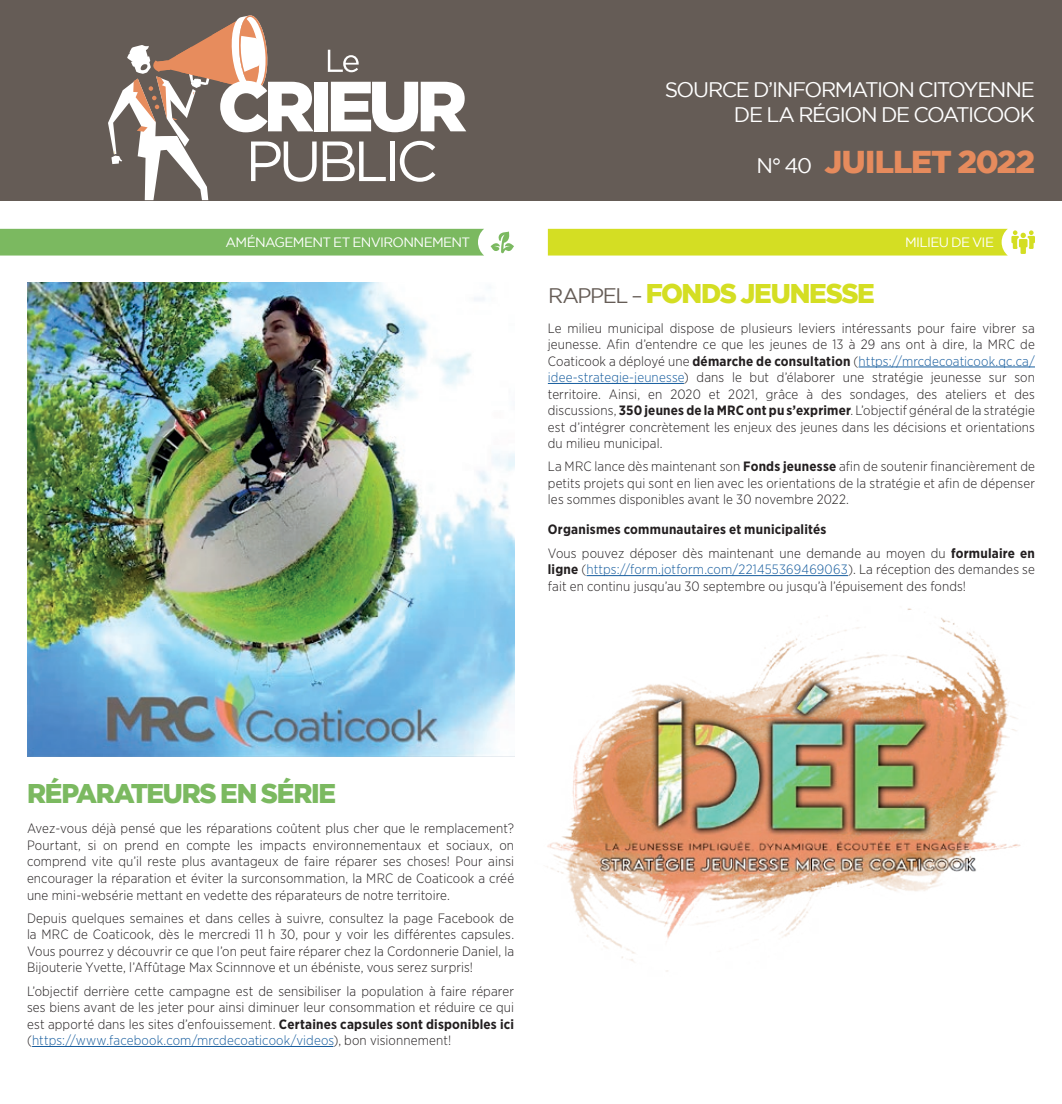
<style>
.page{position:relative;width:1062px;height:1104px;background:#fff}
.page>*{position:absolute;margin:0;border:0;box-sizing:border-box;transform-origin:0 0}
.t1{font:900 31.5px "Gotham";letter-spacing:-.04em;color:#e68b5d}
.t2{font:900 27px "Gotham";letter-spacing:-.045em;color:#d4de23}
.t3{font:900 27px "Gotham";letter-spacing:-.05em;color:#7bb960}
.t4{font:21px/25.2px "Gotham";letter-spacing:-.06em;color:#fff;text-align:right}
.t5{font:300 13.5px/16.5px "Gotham Narrow";letter-spacing:.01em;color:#231f20;text-align:justify}
.t6{font:700 13.5px/23.2px "Gotham Narrow";letter-spacing:.015em;color:#231f20}
.t7{font:13.5px "Gotham";letter-spacing:-.05em;color:#fff}
.s1{font-weight:400;font-size:21px;color:#fff}
.s2{font-weight:400;font-size:21px;color:#655c56}
.s3{font-weight:700}
.s4{color:#175d9e}
.s5{font-weight:300}
</style>
<div class="page">
<div style="left:0;top:0;width:1062px;height:200px;background:#655c56"></div>
<div style="left:314px;top:82px;width:13px;height:49px;background:#fff"></div>
<svg style="left:331px;top:82px;width:135px;height:50px"></svg>
<svg style="left:108px;top:15px;width:209px;height:185px"></svg>
<svg style="left:323px;top:141px;width:63px;height:40px"></svg>
<hr style="left:390px;top:141px;width:4px;height:40px;background:#fff">
<svg style="left:400px;top:141px;width:35px;height:41px"></svg>
<svg style="left:328px;top:50px;width:31px;height:22px"></svg>
<div style="left:548px;top:229px;width:487px;height:26px;background:#d4de23"></div>
<hr style="left:859px;top:366px;width:176px;height:1px;background:#175d9e">
<hr style="left:548px;top:383px;width:136px;height:1px;background:#175d9e">
<img style="left:546px;top:575px;width:475px;height:397px">
<hr style="left:32px;top:1045px;width:301px;height:1px;background:#175d9e">
<div style="left:0;top:229px;width:484px;height:26px;background:#7bb960"></div>
<svg style="left:491px;top:231px;width:23px;height:22px"></svg>
<img style="left:27px;top:283px;width:487px;height:473px">
<p class="t7" style="left:226px;top:235px;width:246px">AMÉNAGEMENT ET ENVIRONNEMENT</p>
<h3 class="t4" style="left:665px;top:77px;width:372px">SOURCE D’INFORMATION CITOYENNE<br>DE LA RÉGION DE COATICOOK</h3>
<h1 class="t1" style="left:756px;top:144px;width:280px"><span class="s1">N° 40</span> JUILLET 2022</h1>
<p class="t7" style="left:905px;top:235px;width:90px">MILIEU DE VIE</p>
<h2 class="t2" style="left:548px;top:277px;width:328px"><span class="s2">RAPPEL –</span> FONDS JEUNESSE</h2>
<p class="t5" style="left:548px;top:319px;width:489px">Le milieu municipal dispose de plusieurs leviers intéressants pour faire vibrer sa jeunesse. Afin d’entendre ce que les jeunes de 13 à 29 ans ont à dire, la MRC de Coaticook a déployé une <span class="s3">démarche de consultation</span> (<span class="s4">https://mrcdecoaticook.qc.ca/ idee-strategie-jeunesse</span>) dans le but d’élaborer une stratégie jeunesse sur son territoire. Ainsi, en 2020 et 2021, grâce à des sondages, des ateliers et des discussions, <span class="s3">350 jeunes de la MRC ont pu s’exprimer</span>. L’objectif général de la stratégie est d’intégrer concrètement les enjeux des jeunes dans les décisions et orientations du milieu municipal.</p>
<p class="t5" style="left:548px;top:458px;width:489px">La MRC lance dès maintenant son <span class="s3">Fonds jeunesse</span> afin de soutenir financièrement de petits projets qui sont en lien avec les orientations de la stratégie et afin de dépenser les sommes disponibles avant le 30 novembre 2022.</p>
<p class="t6" style="left:548px;top:518px;width:489px">Organismes communautaires et municipalités<br><span class="s5">Vous pouvez déposer dès maintenant une demande au moyen du</span> formulaire en</p>
<p class="t5" style="left:548px;top:560px;width:489px"><span class="s3">ligne</span> (<span class="s4">https://form.jotform.com/221455369469063</span>). La réception des demandes se fait en continu jusqu’au 30 septembre ou jusqu’à l’épuisement des fonds!</p>
<h2 class="t3" style="left:27px;top:778px;width:310px">RÉPARATEURS EN SÉRIE</h2>
<p class="t5" style="left:27px;top:819px;width:489px">Avez-vous déjà pensé que les réparations coûtent plus cher que le remplacement?<br>Pourtant, si on prend en compte les impacts environnementaux et sociaux, on comprend vite qu’il reste plus avantageux de faire réparer ses choses! Pour ainsi encourager la réparation et éviter la surconsommation, la MRC de Coaticook a créé une mini-websérie mettant en vedette des réparateurs de notre territoire.</p>
<p class="t5" style="left:27px;top:909px;width:489px">Depuis quelques semaines et dans celles à suivre, consultez la page Facebook de la MRC de Coaticook, dès le mercredi 11 h 30, pour y voir les différentes capsules.<br>Vous pourrez y découvrir ce que l’on peut faire réparer chez la Cordonnerie Daniel, la Bijouterie Yvette, l’Affûtage Max Scinnnove et un ébéniste, vous serez surpris!</p>
<p class="t5" style="left:27px;top:981px;width:489px">L’objectif derrière cette campagne est de sensibiliser la population à faire réparer ses biens avant de les jeter pour ainsi diminuer leur consommation et réduire ce qui est apporté dans les sites d’enfouissement. <span class="s3">Certaines capsules sont disponibles ici </span>(<span class="s4">https://www.facebook.com/mrcdecoaticook/videos</span>), bon visionnement!</p>
</div>
